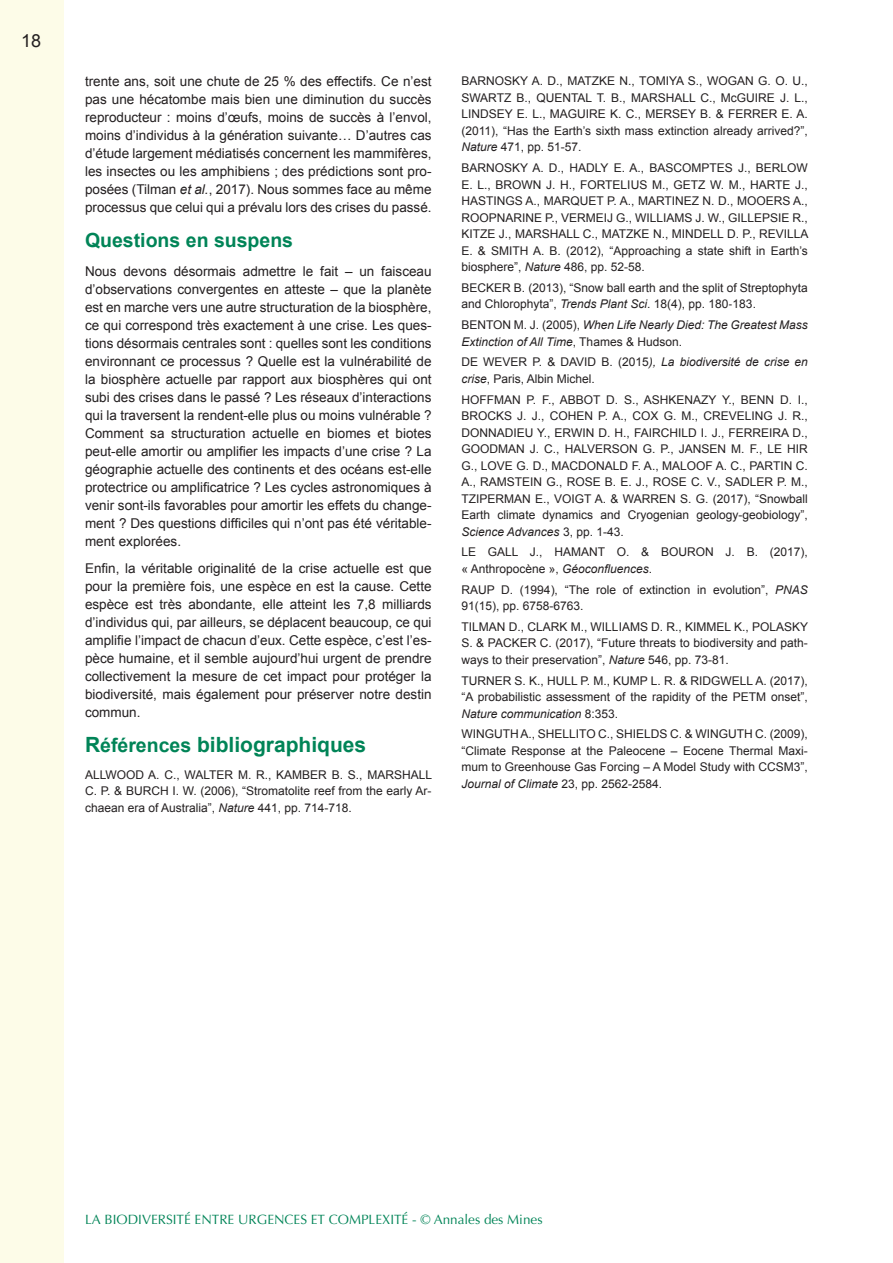
<style>
.page{position:relative;width:893px;height:1263px;background:#fff}
.page>*{position:absolute;margin:0;border:0;box-sizing:border-box;transform-origin:0 0}
.INTER_1{font:700 21px "Arial";color:#008457}
.INTER_1-2{font:700 19.5px "Arial";color:#008457}
.t1{font:18px "Arial";color:#231f20}
.texte_courant{font:13.5px/18px "Arial";color:#231f20;text-align:justify}
.t2{font:13.5px "Optima";color:#008457}
.texte_courant-2{font:12px/16.5px "Arial";color:#231f20;text-align:justify}
.texte_courant-3{font:italic 12px/16.5px "Arial";color:#231f20}
.s1{font-style:italic}
.s2{font-size:19.5px}
.s3{font-family:"Cambria Math"}
.s4{font-style:normal}
</style>
<div class="page">
<div style="left:0;top:0;width:64px;height:1263px;background:#fdfce8"></div>
<h3 class="t1" style="left:21px;top:29px;width:22px">18</h3>
<p class="texte_courant" style="left:85px;top:73px;width:348px">trente ans, soit une chute de 25 % des effectifs. Ce n’est pas une hécatombe mais bien une diminution du succès reproducteur : moins d’œufs, moins de succès à l’envol, moins d’individus à la génération suivante… D’autres cas d’étude largement médiatisés concernent les mammifères, les insectes ou les amphibiens ; des prédictions sont pro&shy;posées (Tilman <span class="s1">et al.</span>, 2017). Nous sommes face au même processus que celui qui a prévalu lors des crises du passé.</p>
<p class="INTER_1-2" style="left:85px;top:228px;width:210px">Questions en suspens</p>
<p class="texte_courant" style="left:85px;top:262px;width:348px">Nous devons désormais admettre le fait ‒ un faisceau d’observations convergentes en atteste ‒ que la planète est en marche vers une autre structuration de la biosphère, ce qui correspond très exactement à une crise. Les ques&shy;tions désormais centrales sont : quelles sont les conditions environnant ce processus ? Quelle est la vulnérabilité de la biosphère actuelle par rapport aux biosphères qui ont subi des crises dans le passé ? Les réseaux d’interactions qui la traversent la rendent-elle plus ou moins vulnérable ?<br>Comment sa structuration actuelle en biomes et biotes peut-elle amortir ou amplifier les impacts d’une crise ? La géographie actuelle des continents et des océans est-elle protectrice ou amplificatrice ? Les cycles astronomiques à venir sont-ils favorables pour amortir les effets du change&shy;ment ? Des questions difficiles qui n’ont pas été véritable&shy;ment explorées.</p>
<p class="texte_courant" style="left:85px;top:559px;width:348px">Enfin, la véritable originalité de la crise actuelle est que pour la première fois, une espèce en est la cause. Cette espèce est très abondante, elle atteint les 7,8 milliards d’individus qui, par ailleurs, se déplacent beaucoup, ce qui amplifie l’impact de chacun d’eux. Cette espèce, c’est l’es&shy;pèce humaine, et il semble aujourd’hui urgent de prendre collectivement la mesure de cet impact pour protéger la biodiversité, mais également pour préserver notre destin commun.</p>
<p class="INTER_1" style="left:85px;top:730px;width:283px">R<span class="s2">éférences</span> bibliographiques</p>
<p class="texte_courant-2" style="left:85px;top:766px;width:348px">ALLWOOD A. C., WALTER M. R., KAMBER B. S., MARSHALL C. P. &amp; BURCH I. W. (2006), “Stromatolite reef from the early Ar&shy;chaean era of Australia”, <span class="s1">Nature</span> 441, pp. 714-718.</p>
<p class="texte_courant-2" style="left:461px;top:73px;width:348px">BARNOSKY A. D., MATZKE N., TOMIYA S., WOGAN G. O. U., SWARTZ B., QUENTAL T. B., MARSHALL C., McGUIRE J. L., LINDSEY E. L., MAGUIRE K. C., MERSEY B. &amp; FERRER E. A. (2011), “Has the Earth’s sixth mass extinction already arrived?”, <span class="s1">Nature</span> 471, pp. 51-57.</p>
<p class="texte_courant-2" style="left:461px;top:160px;width:349px">BARNOSKY A. D., HADLY E. A., BASCOMPTES J., BERLOW E. L., BROWN J. H., FORTELIUS M., GETZ W. M., HARTE J., HASTINGS A., MARQUET P. A., MARTINEZ N. D., MOOERS A., ROOPNARINE P., VERMEIJ G., WILLIAMS J. W., GILLEPSIE R., KITZE J., MARSHALL C., MATZKE N., MINDELL D. P., REVILLA E. &amp; SMITH A. B. (2012), “Approaching a state shift in Earth’s biosphere”, <span class="s1">Nature</span> 486, pp. 52-58.</p>
<p class="texte_courant-2" style="left:461px;top:279px;width:348px">BECKER B. (2013), “Snow ball earth and the split of Streptophyta and Chlorophyta”, <span class="s1">Trends Plant Sci</span>. 18(4), pp. 180<span class="s3">‐</span>183.</p>
<p class="texte_courant-3" style="left:461px;top:317px;width:348px"><span class="s4">BENTON M. J. (2005),</span> When Life Nearly Died: The Greatest Mass<br>Extinction of All Time<span class="s4">, Thames &amp; Hudson.</span></p>
<p class="texte_courant-2" style="left:461px;top:354px;width:348px">DE WEVER P. &amp; DAVID B. (2015<span class="s1">), La biodiversité de crise en crise</span>, Paris, Albin Michel.</p>
<p class="texte_courant-2" style="left:461px;top:391px;width:348px">HOFFMAN P. F., ABBOT D. S., ASHKENAZY Y., BENN D. I., BROCKS J. J., COHEN P. A., COX G. M., CREVELING J. R., DONNADIEU Y., ERWIN D. H., FAIRCHILD I. J., FERREIRA D., GOODMAN J. C., HALVERSON G. P., JANSEN M. F., LE HIR G., LOVE G. D., MACDONALD F. A., MALOOF A. C., PARTIN C.<br>A., RAMSTEIN G., ROSE B. E. J., ROSE C. V., SADLER P. M., TZIPERMAN E., VOIGT A. &amp; WARREN S. G. (2017), “Snowball Earth climate dynamics and Cryogenian geology-geobiology”, <span class="s1">Science Advances</span> 3, pp. 1-43.</p>
<p class="texte_courant-2" style="left:461px;top:544px;width:348px">LE GALL J., HAMANT O. &amp; BOURON J. B. (2017), « Anthropocène », <span class="s1">Géoconfluences</span>.</p>
<p class="texte_courant-2" style="left:461px;top:581px;width:348px">RAUP D. (1994), “The role of extinction in evolution”, <span class="s1">PNAS<br></span>91(15), pp. 6758-6763.</p>
<p class="texte_courant-2" style="left:461px;top:618px;width:348px">TILMAN D., CLARK M., WILLIAMS D. R., KIMMEL K., POLASKY S. &amp; PACKER C. (2017), “Future threats to biodiversity and path&shy;ways to their preservation”, <span class="s1">Nature</span> 546, pp. 73-81.</p>
<p class="texte_courant-2" style="left:461px;top:672px;width:348px">TURNER S. K., HULL P. M., KUMP L. R. &amp; RIDGWELL A. (2017), “A probabilistic assessment of the rapidity of the PETM onset”, <span class="s1">Nature communication</span> 8:353.</p>
<p class="texte_courant-2" style="left:461px;top:726px;width:348px">WINGUTH A., SHELLITO C., SHIELDS C. &amp; WINGUTH C. (2009), “Climate Response at the Paleocene – Eocene Thermal Maxi&shy;mum to Greenhouse Gas Forcing ‒ A Model Study with CCSM3”, <span class="s1">Journal of Climate</span> 23, pp. 2562-2584.</p>
<p class="t2" style="left:85px;top:1212px;width:459px">LA BIODIVERSITÉ ENTRE URGENCES ET COMPLEXITÉ - © Annales des Mines</p>
</div>
